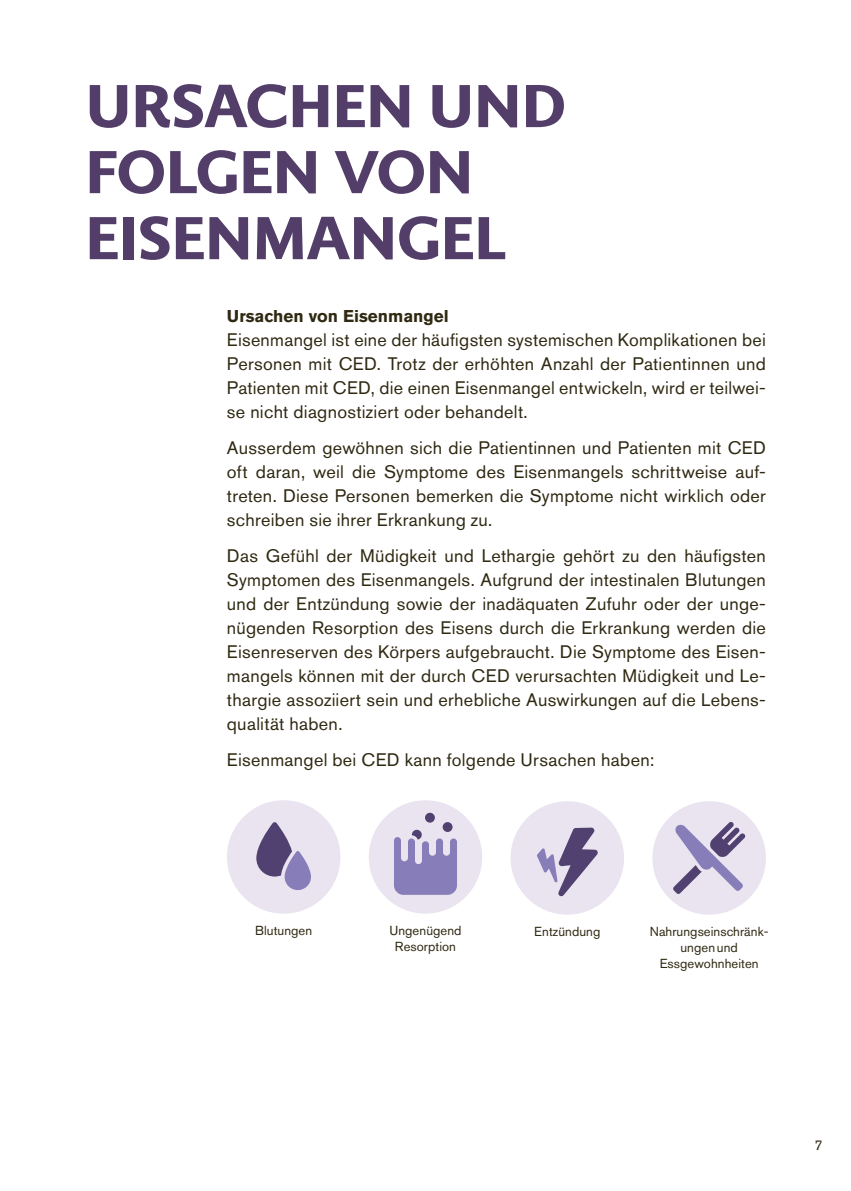
<style>
.page{position:relative;width:851px;height:1191px;background:#fff}
.page>*{position:absolute;margin:0;border:0;box-sizing:border-box;transform-origin:0 0}
.t1{font:800 58px/66px "Berling Nova Sans Pro";letter-spacing:-.01em;color:#533e6a}
.t2{font:18px/24px "Akzidenz Grotesk Pro";letter-spacing:.015em;color:#2f2912;text-align:justify}
.t3{font:700 17px "Akzidenz Grotesk Pro";color:#2f2912}
.t4{font:14px "Akzidenz Grotesk Pro";color:#2f2912}
.t5{font:13px/16px "Akzidenz Grotesk Pro";letter-spacing:.005em;color:#2f2912;text-align:center}
</style>
<div class="page">
<div style="left:652px;top:801px;width:113px;height:113px;background:#e9e4f0;border-radius:50%"></div>
<div style="left:227px;top:800px;width:113px;height:113px;background:#e9e4f0;border-radius:50%"></div>
<div style="left:369px;top:800px;width:113px;height:113px;background:#e9e4f0;border-radius:50%"></div>
<div style="left:510px;top:801px;width:114px;height:113px;background:#e9e4f0;border-radius:50%"></div>
<svg style="left:256px;top:822px;width:55px;height:68px"></svg>
<svg style="left:537px;top:827px;width:61px;height:69px"></svg>
<div style="left:425px;top:812px;width:10px;height:10px;background:#504170;border-radius:50%"></div>
<div style="left:442px;top:822px;width:10px;height:10px;background:#504170;border-radius:50%"></div>
<svg style="left:394px;top:829px;width:63px;height:65px"></svg>
<svg style="left:673px;top:822px;width:72px;height:72px"></svg>
<h1 class="t1" style="left:85px;top:70px;width:482px">URSACHEN UND<br>FOLGEN VON<br>EISENMANGEL</h1>
<p class="t3" style="left:227px;top:305px;width:223px">Ursachen von Eisenmangel</p>
<p class="t2" style="left:227px;top:327px;width:540px">Eisenmangel ist eine der häufigsten systemischen Komplikationen bei Personen mit CED. Trotz der erhöhten Anzahl der Patientinnen und Patienten mit CED, die einen Eisenmangel entwickeln, wird er teilwei&shy;se nicht diagnostiziert oder behandelt.</p>
<p class="t2" style="left:227px;top:435px;width:540px">Ausserdem gewöhnen sich die Patientinnen und Patienten mit CED oft daran, weil die Symptome des Eisenmangels schrittweise auf&shy;treten. Diese Personen bemerken die Symptome nicht wirklich oder schreiben sie ihrer Erkrankung zu.</p>
<p class="t2" style="left:227px;top:543px;width:540px">Das Gefühl der Müdigkeit und Lethargie gehört zu den häufigsten Symptomen des Eisenmangels. Aufgrund der intestinalen Blutungen und der Entzündung sowie der inadäquaten Zufuhr oder der unge&shy;nügenden Resorption des Eisens durch die Erkrankung werden die Eisenreserven des Körpers aufgebraucht. Die Symptome des Eisen&shy;mangels können mit der durch CED verursachten Müdigkeit und Le&shy;thargie assoziiert sein und erhebliche Auswirkungen auf die Lebens&shy;qualität haben.</p>
<p class="t2" style="left:227px;top:747px;width:429px">Eisenmangel bei CED kann folgende Ursachen haben:</p>
<p class="t5" style="left:255px;top:922px;width:59px">Blutungen</p>
<p class="t5" style="left:389px;top:922px;width:74px">Ungenügend<br>Resorption</p>
<p class="t5" style="left:534px;top:923px;width:68px">Entzündung</p>
<p class="t5" style="left:649px;top:923px;width:120px">Nahrungseinschränk&shy;ungen und<br>Essgewohnheiten</p>
<p class="t4" style="left:814px;top:1136px;width:10px">7</p>
</div>
